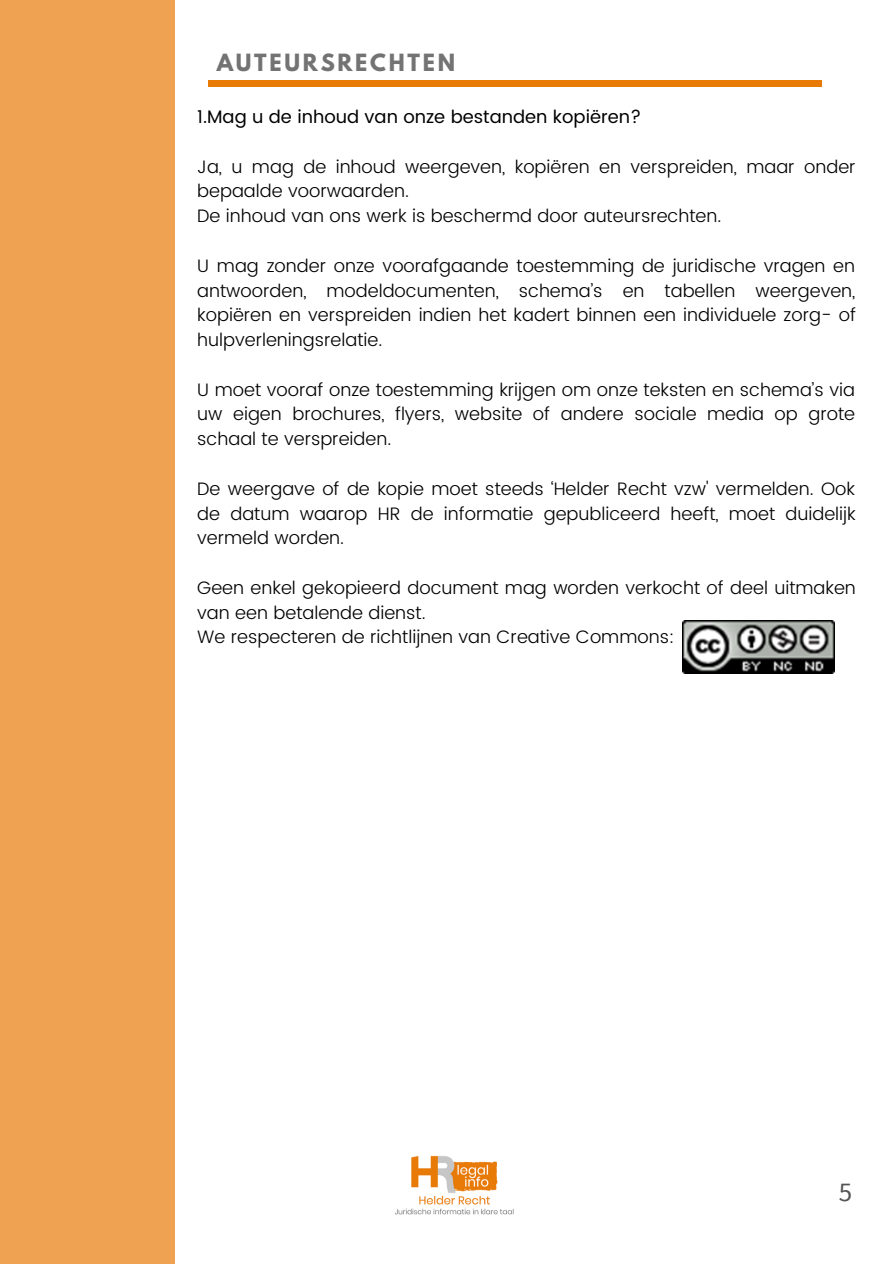
<style>
.page{position:relative;width:894px;height:1264px;background:#fff}
.page>*{position:absolute;margin:0;border:0;box-sizing:border-box;transform-origin:0 0}
.t1{font:27px "Source Sans Pro";color:#545454}
.t2{font:700 21px "League Spartan";letter-spacing:.13em;color:#737373}
.t3{font:300 18px/24.8px "Poppins";color:#000;text-align:justify}
.t4{font:18px "Poppins";color:#000}
</style>
<div class="page">
<div style="left:0;top:0;width:175px;height:1263px;background:#efa252"></div>
<div style="left:208px;top:80px;width:613px;height:7px;background:#e87a06"></div>
<img style="left:395px;top:1155px;width:119px;height:60px">
<img style="left:682px;top:620px;width:152px;height:53px">
<p class="t2" style="left:217px;top:52px;width:240px">AUTEURSRECHTEN</p>
<p class="t4" style="left:197px;top:106px;width:445px">1.Mag u de inhoud van onze bestanden kopiëren?</p>
<p class="t3" style="left:197px;top:154px;width:659px">Ja, u mag de inhoud weergeven, kopiëren en verspreiden, maar onder bepaalde voorwaarden.</p>
<p class="t3" style="left:197px;top:203px;width:525px">De inhoud van ons werk is beschermd door auteursrechten.</p>
<p class="t3" style="left:197px;top:253px;width:660px">U mag zonder onze voorafgaande toestemming de juridische vragen en antwoorden, modeldocumenten, schema’s en tabellen weergeven, kopiëren en verspreiden indien het kadert binnen een individuele zorg- of hulpverleningsrelatie.</p>
<p class="t3" style="left:197px;top:377px;width:659px">U moet vooraf onze toestemming krijgen om onze teksten en schema’s via uw eigen brochures, flyers, website of andere sociale media op grote schaal te verspreiden.</p>
<p class="t3" style="left:197px;top:476px;width:659px">De weergave of de kopie moet steeds ‘Helder Recht vzw' vermelden. Ook de datum waarop HR de informatie gepubliceerd heeft, moet duidelijk vermeld worden.</p>
<p class="t3" style="left:197px;top:575px;width:660px">Geen enkel gekopieerd document mag worden verkocht of deel uitmaken van een betalende dienst.</p>
<p class="t3" style="left:197px;top:625px;width:478px">We respecteren de richtlijnen van Creative Commons:</p>
<p class="t1" style="left:838px;top:1173px;width:15px">5</p>
</div>
